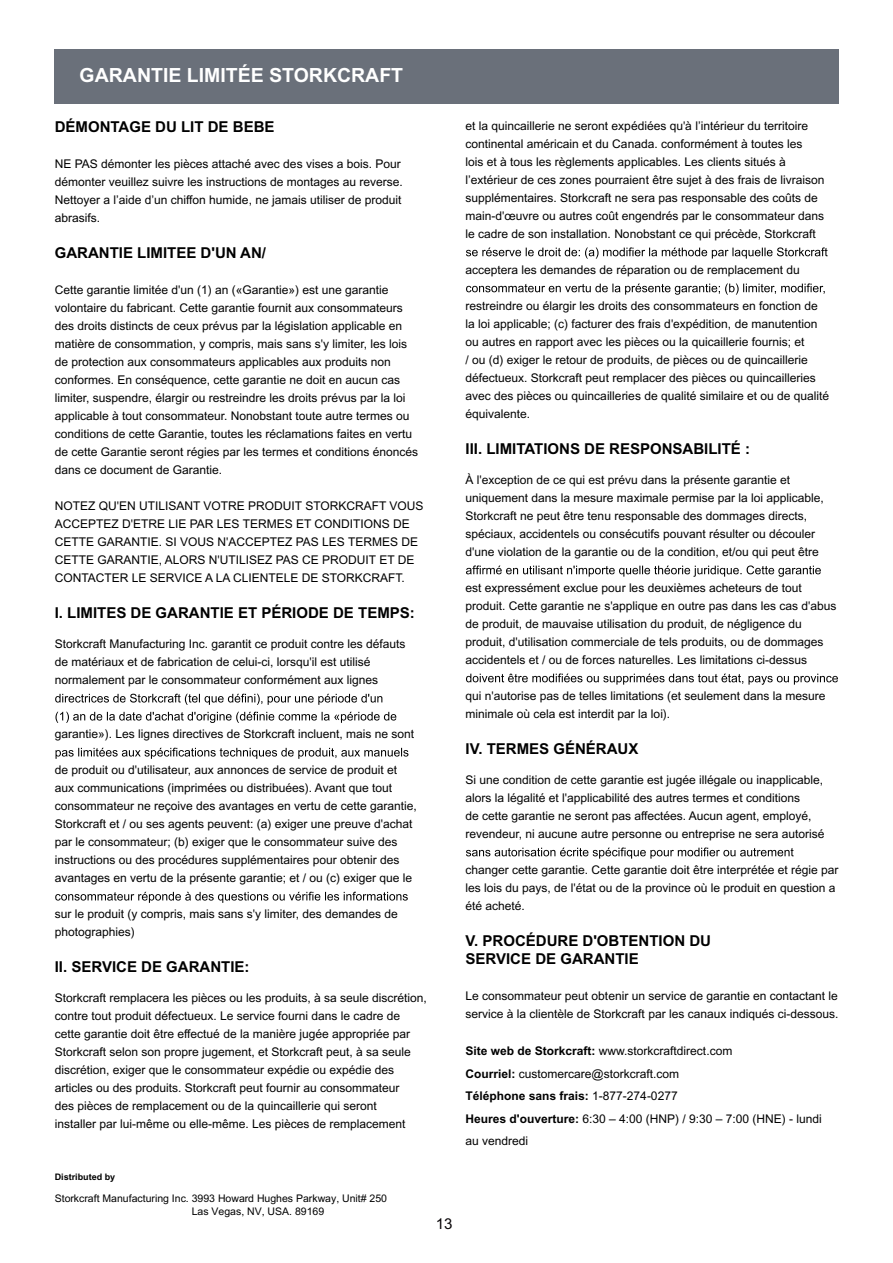
<style>
.page{position:relative;width:893px;height:1263px;background:#fff}
.page>*{position:absolute;margin:0;border:0;box-sizing:border-box;transform-origin:0 0}
.t1{font:700 19.5px "Arial";color:#fff}
.t2{font:700 15px/18px "Arial";color:#000}
.t3{font:15px "Arial";color:#070406}
.t4{font:12px/18px "Arial";color:#000}
.t5{font:10.5px/12.6px "Arial";color:#000}
.t6{font:700 9px "Arial";color:#000}
.s1{font-weight:700}
</style>
<div class="page">
<div style="left:55px;top:49px;width:784px;height:54px;background:#6a707a"></div>
<svg style="left:55px;top:694px;width:327px;height:11px"></svg>
<svg style="left:55px;top:712px;width:341px;height:11px"></svg>
<svg style="left:56px;top:748px;width:352px;height:11px"></svg>
<svg style="left:55px;top:892px;width:353px;height:11px"></svg>
<svg style="left:466px;top:247px;width:362px;height:12px"></svg>
<svg style="left:466px;top:283px;width:359px;height:12px"></svg>
<svg style="left:466px;top:565px;width:355px;height:12px"></svg>
<svg style="left:466px;top:673px;width:372px;height:12px"></svg>
<svg style="left:466px;top:847px;width:328px;height:12px"></svg>
<h1 class="t1" style="left:80px;top:64px;width:325px">GARANTIE LIMITÉE STORKCRAFT</h1>
<p class="t2" style="left:55px;top:118px;width:221px">DÉMONTAGE DU LIT DE BEBE</p>
<p class="t4" style="left:55px;top:155px;width:350px">NE PAS démonter les pièces attaché avec des vises a bois. Pour démonter veuillez suivre les instructions de montages au reverse.<br>Nettoyer a l’aide d’un chiffon humide, ne jamais utiliser de produit abrasifs.</p>
<p class="t2" style="left:55px;top:244px;width:213px">GARANTIE LIMITEE D'UN AN/</p>
<p class="t4" style="left:55px;top:281px;width:365px">Cette garantie limitée d'un (1) an («Garantie») est une garantie volontaire du fabricant. Cette garantie fournit aux consommateurs des droits distincts de ceux prévus par la législation applicable en matière de consommation, y compris, mais sans s'y limiter, les lois de protection aux consommateurs applicables aux produits non conformes. En conséquence, cette garantie ne doit en aucun cas limiter, suspendre, élargir ou restreindre les droits prévus par la loi applicable à tout consommateur. Nonobstant toute autre termes ou conditions de cette Garantie, toutes les réclamations faites en vertu de cette Garantie seront régies par les termes et conditions énoncés dans ce document de Garantie.</p>
<p class="t4" style="left:55px;top:497px;width:370px">NOTEZ QU'EN UTILISANT VOTRE PRODUIT STORKCRAFT VOUS ACCEPTEZ D'ETRE LIE PAR LES TERMES ET CONDITIONS DE CETTE GARANTIE. SI VOUS N'ACCEPTEZ PAS LES TERMES DE CETTE GARANTIE, ALORS N'UTILISEZ PAS CE PRODUIT ET DE CONTACTER LE SERVICE A LA CLIENTELE DE STORKCRAFT.</p>
<p class="t2" style="left:55px;top:604px;width:362px">I. LIMITES DE GARANTIE ET PÉRIODE DE TEMPS:</p>
<p class="t4" style="left:55px;top:635px;width:352px">Storkcraft Manufacturing Inc. garantit ce produit contre les défauts de matériaux et de fabrication de celui-ci, lorsqu'il est utilisé normalement par le consommateur conformément aux lignes</p>
<p class="t4" style="left:55px;top:725px;width:361px">garantie»). Les lignes directives de Storkcraft incluent, mais ne sont</p>
<p class="t4" style="left:55px;top:761px;width:364px">de produit ou d'utilisateur, aux annonces de service de produit et aux communications (imprimées ou distribuées). Avant que tout consommateur ne reçoive des avantages en vertu de cette garantie, Storkcraft et / ou ses agents peuvent: (a) exiger une preuve d'achat par le consommateur; (b) exiger que le consommateur suive des instructions ou des procédures supplémentaires pour obtenir des avantages en vertu de la présente garantie; et / ou (c) exiger que le</p>
<p class="t4" style="left:55px;top:905px;width:345px">sur le produit (y compris, mais sans s'y limiter, des demandes de photographies)</p>
<p class="t2" style="left:55px;top:958px;width:196px">II. SERVICE DE GARANTIE:</p>
<p class="t4" style="left:55px;top:989px;width:374px">Storkcraft remplacera les pièces ou les produits, à sa seule discrétion, contre tout produit défectueux. Le service fourni dans le cadre de cette garantie doit être effectué de la manière jugée appropriée par Storkcraft selon son propre jugement, et Storkcraft peut, à sa seule discrétion, exiger que le consommateur expédie ou expédie des articles ou des produits. Storkcraft peut fournir au consommateur<br>des pièces de remplacement ou de la quincaillerie qui seront<br>installer par lui-même ou elle-même. Les pièces de remplacement</p>
<p class="t6" style="left:55px;top:1171px;width:62px">Distributed by</p>
<p class="t5" style="left:192px;top:1192px;width:197px;text-indent:-137px">Storkcraft Manufacturing Inc. 3993 Howard Hughes Parkway, Unit# 250<br>Las Vegas, NV, USA. 89169</p>
<p class="t3" style="left:436px;top:1215px;width:18px">13</p>
<p class="t4" style="left:466px;top:117px;width:360px">et la quincaillerie ne seront expédiées qu'à l’intérieur du territoire continental américain et du Canada. conformément à toutes les<br>lois et à tous les règlements applicables. Les clients situés à l’extérieur de ces zones pourraient être sujet à des frais de livraison supplémentaires. Storkcraft ne sera pas responsable des coûts de main-d'œuvre ou autres coût engendrés par le consommateur dans le cadre de son installation. Nonobstant ce qui précède, Storkcraft</p>
<p class="t4" style="left:466px;top:261px;width:336px">acceptera les demandes de réparation ou de remplacement du</p>
<p class="t4" style="left:466px;top:297px;width:365px">restreindre ou élargir les droits des consommateurs en fonction de la loi applicable; (c) facturer des frais d'expédition, de manutention ou autres en rapport avec les pièces ou la quicaillerie fournis; et<br>/ ou (d) exiger le retour de produits, de pièces ou de quincaillerie défectueux. Storkcraft peut remplacer des pièces ou quincailleries avec des pièces ou quincailleries de qualité similaire et ou de qualité équivalente.</p>
<p class="t2" style="left:466px;top:440px;width:286px">III. LIMITATIONS DE RESPONSABILITÉ :</p>
<p class="t4" style="left:466px;top:471px;width:360px">À l'exception de ce qui est prévu dans la présente garantie et uniquement dans la mesure maximale permise par la loi applicable, Storkcraft ne peut être tenu responsable des dommages directs, spéciaux, accidentels ou consécutifs pouvant résulter ou découler d'une violation de la garantie ou de la condition, et/ou qui peut être</p>
<p class="t4" style="left:466px;top:579px;width:372px">est expressément exclue pour les deuxièmes acheteurs de tout produit. Cette garantie ne s'applique en outre pas dans les cas d'abus de produit, de mauvaise utilisation du produit, de négligence du produit, d'utilisation commerciale de tels produits, ou de dommages accidentels et / ou de forces naturelles. Les limitations ci-dessus</p>
<p class="t4" style="left:466px;top:687px;width:361px">qui n'autorise pas de telles limitations (et seulement dans la mesure minimale où cela est interdit par la loi).</p>
<p class="t2" style="left:466px;top:740px;width:174px">IV. TERMES GÉNÉRAUX</p>
<p class="t4" style="left:466px;top:771px;width:360px">Si une condition de cette garantie est jugée illégale ou inapplicable, alors la légalité et l'applicabilité des autres termes et conditions<br>de cette garantie ne seront pas affectées. Aucun agent, employé, revendeur, ni aucune autre personne ou entreprise ne sera autorisé</p>
<p class="t4" style="left:466px;top:861px;width:374px">changer cette garantie. Cette garantie doit être interprétée et régie par les lois du pays, de l'état ou de la province où le produit en question a été acheté.</p>
<p class="t2" style="left:466px;top:932px;width:247px">V. PROCÉDURE D'OBTENTION DU<br>SERVICE DE GARANTIE</p>
<p class="t4" style="left:466px;top:987px;width:374px">Le consommateur peut obtenir un service de garantie en contactant le service à la clientèle de Storkcraft par les canaux indiqués ci-dessous.</p>
<p class="t4" style="left:466px;top:1040px;width:358px;line-height:22.5px"><span class="s1">Site web de Storkcraft:</span> www.storkcraftdirect.com<br><span class="s1">Courriel:</span> customercare@storkcraft.com<br><span class="s1">Téléphone sans frais:</span> 1-877-274-0277<br><span class="s1">Heures d'ouverture:</span> 6:30 – 4:00 (HNP) / 9:30 – 7:00 (HNE) - lundi au vendredi</p>
</div>
